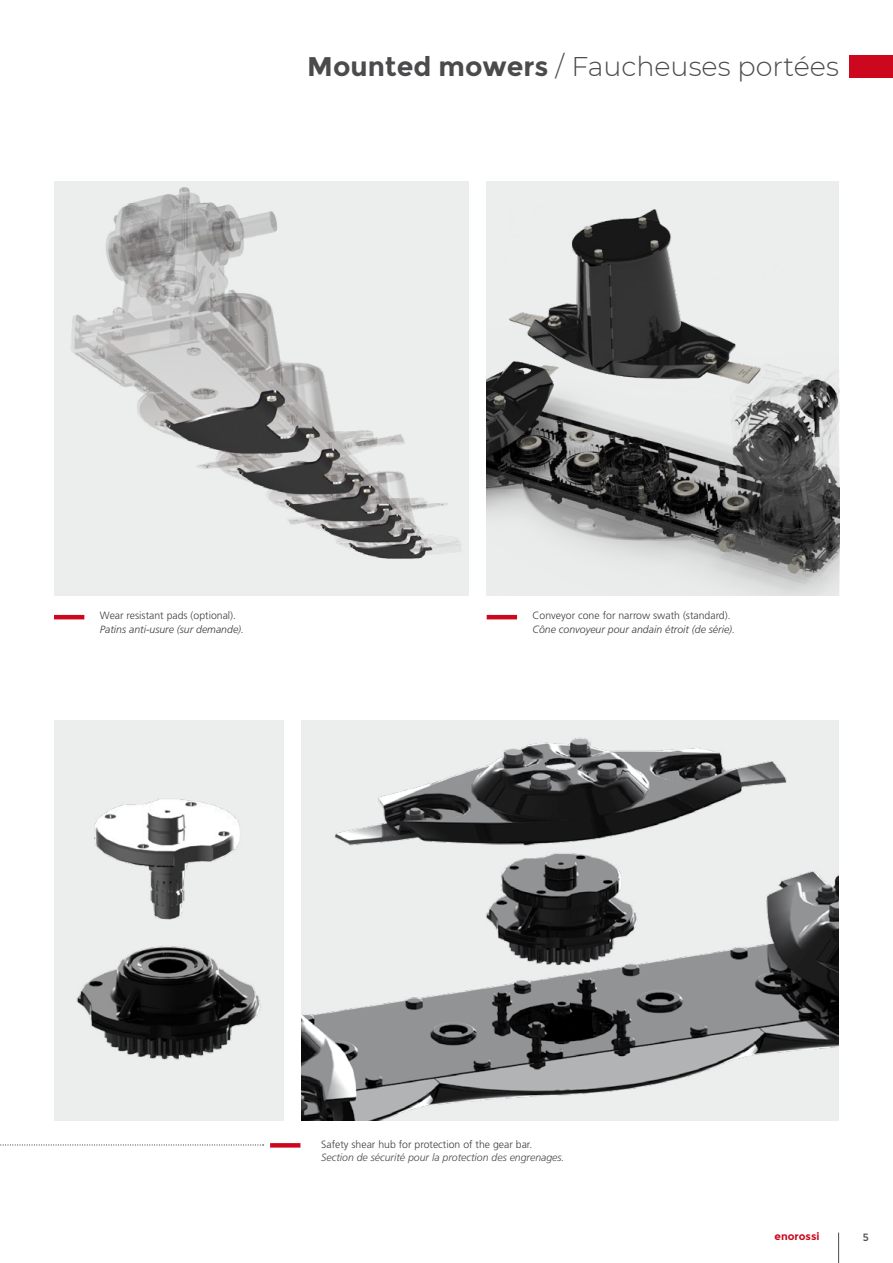
<style>
.page{position:relative;width:893px;height:1263px;background:#fff}
.page>*{position:absolute;margin:0;border:0;box-sizing:border-box;transform-origin:0 0}
.t1{font:300 27px "Montserrat";color:#4b4b4d}
.t2{font:300 10.5px "Frutiger LT Std";color:#3e3d40}
.t3{font:italic 300 10.5px "Frutiger LT Std";color:#3e3d40}
.t4{font:italic 300 10.5px "Frutiger LT Std";color:#4b4b4d}
.t5{font:700 10.5px "Montserrat";color:#cd071e}
.t6{font:10.5px "Montserrat";color:#4b4b4d}
.s1{font-weight:700}
</style>
<div class="page">
<hr style="left:838px;top:1232px;width:1px;height:31px;background:#4b4b4d">
<svg style="left:0;top:1144px;width:264px;height:1px"></svg>
<div style="left:849px;top:55px;width:44px;height:22px;background:#cd071e"></div>
<div style="left:301px;top:720px;width:538px;height:400px;background:#eceded"></div>
<img style="left:301px;top:738px;width:538px;height:382px">
<div style="left:54px;top:720px;width:229px;height:400px;background:#eceded"></div>
<img style="left:76px;top:799px;width:185px;height:261px">
<div style="left:54px;top:181px;width:415px;height:414px;background:#eceded"></div>
<img style="left:71px;top:187px;width:390px;height:372px">
<div style="left:486px;top:181px;width:353px;height:414px;background:#eceded"></div>
<img style="left:486px;top:209px;width:353px;height:386px">
<hr style="left:54px;top:615px;width:30px;height:4px;background:#cd071e">
<hr style="left:487px;top:615px;width:30px;height:4px;background:#cd071e">
<svg style="left:270px;top:1143px;width:30px;height:4px"></svg>
<h1 class="t1" style="left:307px;top:48px;width:533px"><span class="s1">Mounted mowers</span> / Faucheuses portées</h1>
<p class="t2" style="left:100px;top:610px;width:138px">Wear resistant pads (optional).</p>
<p class="t3" style="left:100px;top:623px;width:146px">Patins anti-usure (sur demande).</p>
<p class="t2" style="left:533px;top:610px;width:199px">Conveyor cone for narrow swath (standard).</p>
<p class="t3" style="left:533px;top:623px;width:204px">Cône convoyeur pour andain étroit (de série).</p>
<p class="t2" style="left:321px;top:1138px;width:213px">Safety shear hub for protection of the gear bar.</p>
<p class="t4" style="left:321px;top:1152px;width:245px">Section de sécurité pour la protection des engrenages.</p>
<p class="t5" style="left:775px;top:1229px;width:46px">enorossi</p>
<p class="t6" style="left:863px;top:1231px;width:8px">5</p>
</div>
